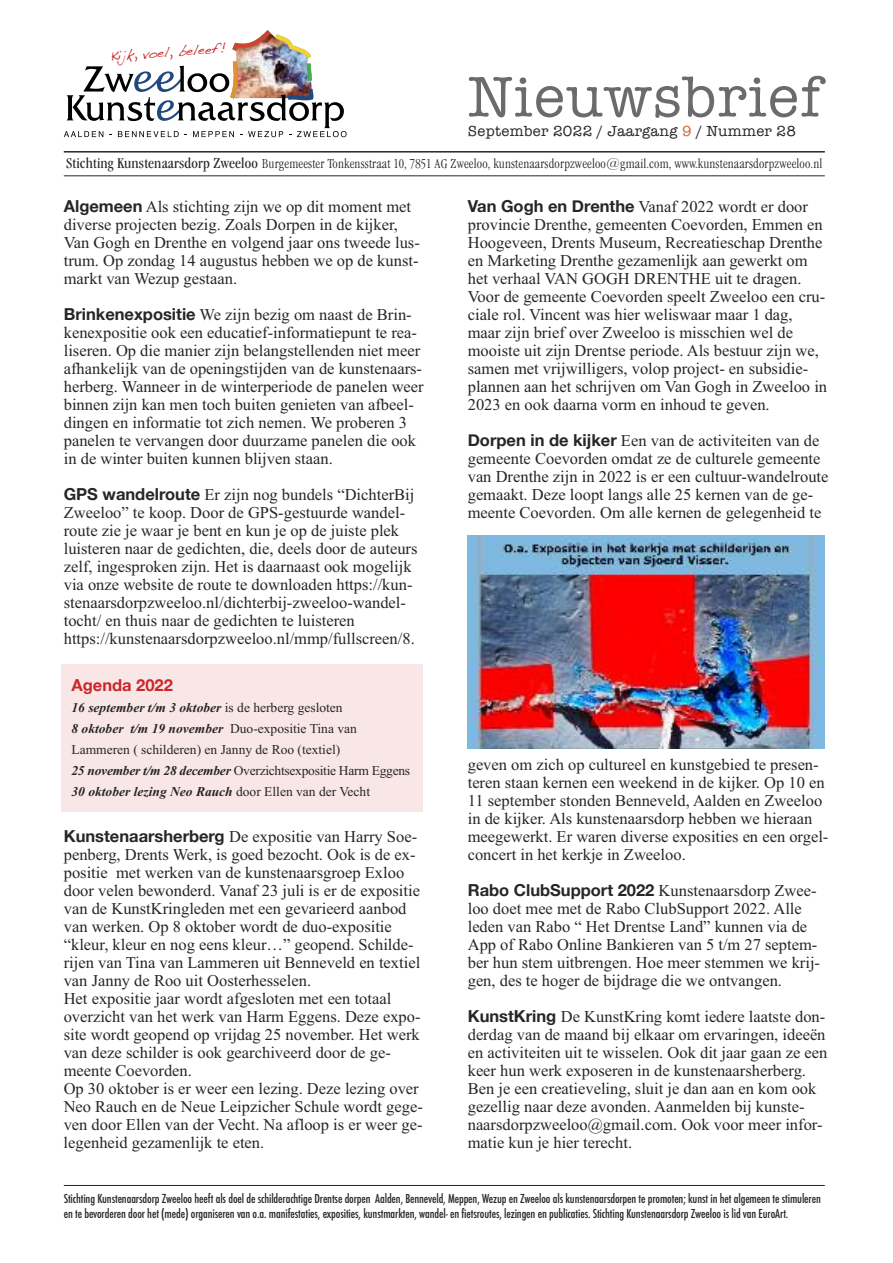
<style>
.page{position:relative;width:893px;height:1263px;background:#fff}
.page>*{position:absolute;margin:0;border:0;box-sizing:border-box;transform-origin:0 0}
.t1{font:58.8px "American Typewriter";letter-spacing:.025em;color:#6c6b6c}
.t2{font:16.5px/18px "Times New Roman";color:#272526}
.t3{font:700 16.5px "Helvetica Neue";color:#cc262a}
.t4{font:15px "American Typewriter";letter-spacing:.025em;color:#272526}
.t5{font:300 condensed 14.1px "Garamond IT Cby BT";letter-spacing:.01em;color:#272526}
.t6{font:14.1px "Handwriting Dakota";color:#cc262a}
.t7{font:13.5px/21px "Times New Roman";color:#272526}
.t8{font:500 condensed 12px/15px "Futura";letter-spacing:-.01em;color:#272526}
.s1{color:#d5622c}
.s2{font-weight:400;font-size:15.6px}
.s3{font-family:"Helvetica Neue";font-weight:700}
.s4{font-weight:700;font-style:italic}
</style>
<div class="page">
<hr style="left:64px;top:151px;width:761px;height:2px;background:#272526">
<hr style="left:64px;top:176px;width:761px;height:1px;background:#272526">
<hr style="left:64px;top:1185px;width:761px;height:1px;background:#272526">
<svg style="left:64px;top:30px;width:283px;height:107px"></svg>
<div style="left:61px;top:665px;width:361px;height:147px;background:#f9e7e8"></div>
<img style="left:468px;top:536px;width:357px;height:212px">
<p class="t6" style="left:110px;top:48px;width:117px;rotate:-4deg">Kijk, voel, beleef!</p>
<h1 class="t1" style="left:468px;top:52px;width:354px">Nieuwsbrief</h1>
<p class="t4" style="left:468px;top:119px;width:330px">September 2022 / Jaargang <span class="s1">9</span> / Nummer 28</p>
<p class="t5" style="left:66px;top:158px;width:758px"><span class="s2">Stichting Kunstenaarsdorp Zweeloo</span> Burgemeester Tonkensstraat 10, 7851 AG Zweeloo, kunstenaarsdorpzweeloo@gmail.com, www.kunstenaarsdorpzweeloo.nl</p>
<p class="t2" style="left:64px;top:197px;width:358px"><span class="s3">Algemeen</span> Als stichting zijn we op dit moment met diverse projecten bezig. Zoals Dorpen in de kijker, Van Gogh en Drenthe en volgend jaar ons tweede lus&shy;trum. Op zondag 14 augustus hebben we op de kunst&shy;markt van Wezup gestaan.</p>
<p class="t2" style="left:64px;top:305px;width:361px"><span class="s3">Brinkenexpositie</span> We zijn bezig om naast de Brin&shy;kenexpositie ook een educatief-informatiepunt te rea&shy;liseren. Op die manier zijn belangstellenden niet meer afhankelijk van de openingstijden van de kunstenaars&shy;herberg. Wanneer in de winterperiode de panelen weer binnen zijn kan men toch buiten genieten van afbeel&shy;dingen en informatie tot zich nemen. We proberen 3 panelen te vervangen door duurzame panelen die ook in de winter buiten kunnen blijven staan.</p>
<p class="t2" style="left:64px;top:485px;width:355px"><span class="s3">GPS wandelroute</span> Er zijn nog bundels “DichterBij Zweeloo” te koop. Door de GPS-gestuurde wandel&shy;route zie je waar je bent en kun je op de juiste plek luisteren naar de gedichten, die, deels door de auteurs zelf, ingesproken zijn. Het is daarnaast ook mogelijk via onze website de route te downloaden https://kun&shy;stenaarsdorpzweeloo.nl/dichterbij-zweeloo-wandel&shy;tocht/ en thuis naar de gedichten te luisteren https://kunstenaarsdorpzweeloo.nl/mmp/fullscreen/8.</p>
<p class="t3" style="left:71px;top:675px;width:103px">Agenda 2022</p>
<p class="t7" style="left:71px;top:697px;width:340px"><span class="s4">16 september t/m 3 oktober</span> is de herberg gesloten<br><span class="s4">8 oktober t/m 19 november</span> Duo-expositie Tina van Lammeren ( schilderen) en Janny de Roo (textiel)<br><span class="s4">25 november t/m 28 december</span> Overzichtsexpositie Harm Eggens <span class="s4">30 oktober lezing Neo Rauch</span> door Ellen van der Vecht</p>
<p class="t2" style="left:64px;top:827px;width:361px"><span class="s3">Kunstenaarsherberg</span> De expositie van Harry Soe&shy;penberg, Drents Werk, is goed bezocht. Ook is de ex&shy;positie met werken van de kunstenaarsgroep Exloo door velen bewonderd. Vanaf 23 juli is er de expositie van de KunstKringleden met een gevarieerd aanbod van werken. Op 8 oktober wordt de duo-expositie “kleur, kleur en nog eens kleur…” geopend. Schilde&shy;rijen van Tina van Lammeren uit Benneveld en textiel van Janny de Roo uit Oosterhesselen.<br>Het expositie jaar wordt afgesloten met een totaal overzicht van het werk van Harm Eggens. Deze expo&shy;site wordt geopend op vrijdag 25 november. Het werk van deze schilder is ook gearchiveerd door de ge&shy;meente Coevorden.<br>Op 30 oktober is er weer een lezing. Deze lezing over Neo Rauch en de Neue Leipzicher Schule wordt gege&shy;ven door Ellen van der Vecht. Na afloop is er weer ge&shy;legenheid gezamenlijk te eten.</p>
<p class="t2" style="left:468px;top:197px;width:361px"><span class="s3">Van Gogh en Drenthe</span> Vanaf 2022 wordt er door provincie Drenthe, gemeenten Coevorden, Emmen en Hoogeveen, Drents Museum, Recreatieschap Drenthe en Marketing Drenthe gezamenlijk aan gewerkt om het verhaal VAN GOGH DRENTHE uit te dragen.<br>Voor de gemeente Coevorden speelt Zweeloo een cru&shy;ciale rol. Vincent was hier weliswaar maar 1 dag, maar zijn brief over Zweeloo is misschien wel de mooiste uit zijn Drentse periode. Als bestuur zijn we, samen met vrijwilligers, volop project- en subsidie&shy;plannen aan het schrijven om Van Gogh in Zweeloo in 2023 en ook daarna vorm en inhoud te geven.</p>
<p class="t2" style="left:468px;top:431px;width:362px"><span class="s3">Dorpen in de kijker</span> Een van de activiteiten van de gemeente Coevorden omdat ze de culturele gemeente van Drenthe zijn in 2022 is er een cultuur-wandelroute gemaakt. Deze loopt langs alle 25 kernen van de ge&shy;meente Coevorden. Om alle kernen de gelegenheid te</p>
<p class="t2" style="left:468px;top:755px;width:362px">geven om zich op cultureel en kunstgebied te presen&shy;teren staan kernen een weekend in de kijker. Op 10 en 11 september stonden Benneveld, Aalden en Zweeloo in de kijker. Als kunstenaarsdorp hebben we hieraan meegewerkt. Er waren diverse exposities en een orgel&shy;concert in het kerkje in Zweeloo.</p>
<p class="t2" style="left:468px;top:881px;width:354px"><span class="s3">Rabo ClubSupport 2022</span> Kunstenaarsdorp Zwee&shy;loo doet mee met de Rabo ClubSupport 2022. Alle leden van Rabo “ Het Drentse Land” kunnen via de App of Rabo Online Bankieren van 5 t/m 27 septem&shy;ber hun stem uitbrengen. Hoe meer stemmen we krij&shy;gen, des te hoger de bijdrage die we ontvangen.</p>
<p class="t2" style="left:468px;top:1007px;width:361px"><span class="s3">KunstKring</span> De KunstKring komt iedere laatste don&shy;derdag van de maand bij elkaar om ervaringen, ideeën en activiteiten uit te wisselen. Ook dit jaar gaan ze een keer hun werk exposeren in de kunstenaarsherberg.<br>Ben je een creatieveling, sluit je dan aan en kom ook gezellig naar deze avonden. Aanmelden bij kunste&shy;naarsdorpzweeloo@gmail.com. Ook voor meer infor&shy;matie kun je hier terecht.</p>
<p class="t8" style="left:64px;top:1191px;width:759px">Stichting Kunstenaarsdorp Zweeloo heeft als doel de schilderachtige Drentse dorpen Aalden, Benneveld, Meppen, Wezup en Zweeloo als kunstenaarsdorpen te promoten; kunst in het algemeen te stimuleren en te bevorderen door het (mede) organiseren van o.a. manifestaties, exposities, kunstmarkten, wandel- en fietsroutes, lezingen en publicaties. Stichting Kunstenaarsdorp Zweeloo is lid van EuroArt.</p>
</div>
